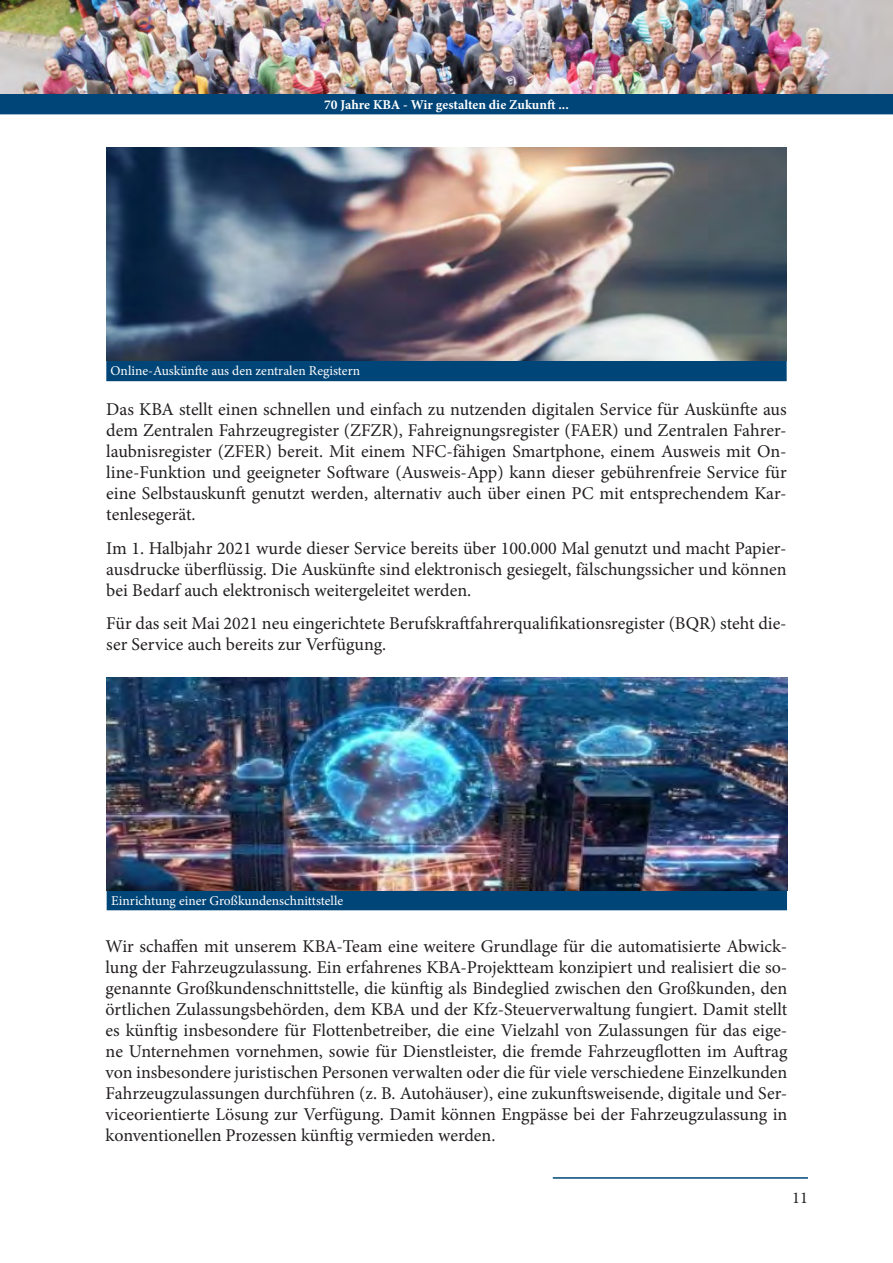
<style>
.page{position:relative;width:893px;height:1263px;background:#fff}
.page>*{position:absolute;margin:0;border:0;box-sizing:border-box;transform-origin:0 0}
.Fließtext{font:18px/21px "Minion Pro";color:#231f20;text-align:justify}
.t1{font:16.5px "Minion Pro";color:#231f20}
.Bildunterschrift{font:13.5px "Minion Pro";color:#fff}
.t2{font:700 13.5px "Minion Pro";color:#fff}
</style>
<div class="page">
<hr style="left:553px;top:1177px;width:255px;height:2px;background:#004578">
<div style="left:0;top:93px;width:893px;height:21px;background:#004578;border:2px solid #004578"></div>
<img style="left:0;top:0;width:893px;height:93px">
<div style="left:106px;top:360px;width:681px;height:21px;background:#004578;border:2px solid #004578"></div>
<div style="left:107px;top:889px;width:680px;height:21px;background:#004578;border:2px solid #004578"></div>
<img style="left:106px;top:148px;width:681px;height:212px">
<img style="left:107px;top:678px;width:680px;height:212px">
<p class="t2" style="left:324px;top:95px;width:246px">70 Jahre KBA - Wir gestalten die Zukunft ...</p>
<p class="Bildunterschrift" style="left:111px;top:362px;width:251px">Online-Auskünfte aus den zentralen Registern</p>
<p class="Fließtext" style="left:106px;top:399px;width:682px">Das KBA stellt einen schnellen und einfach zu nutzenden digitalen Service für Auskünfte aus dem Zentralen Fahrzeugregister (ZFZR), Fahreignungsregister (FAER) und Zentralen Fahrer&shy;laubnisregister (ZFER) bereit. Mit einem NFC-fähigen Smartphone, einem Ausweis mit On&shy;line-Funktion und geeigneter Software (Ausweis-App) kann dieser gebührenfreie Service für eine Selbstauskunft genutzt werden, alternativ auch über einen PC mit entsprechendem Kar&shy;tenlesegerät.</p>
<p class="Fließtext" style="left:106px;top:537px;width:682px">Im 1. Halbjahr 2021 wurde dieser Service bereits über 100.000 Mal genutzt und macht Papier&shy;ausdrucke überflüssig. Die Auskünfte sind elektronisch gesiegelt, fälschungssicher und können bei Bedarf auch elektronisch weitergeleitet werden.</p>
<p class="Fließtext" style="left:106px;top:613px;width:682px">Für das seit Mai 2021 neu eingerichtete Berufskraftfahrerqualifikationsregister (BQR) steht die&shy;ser Service auch bereits zur Verfügung.</p>
<p class="Bildunterschrift" style="left:111px;top:891px;width:233px">Einrichtung einer Großkundenschnittstelle</p>
<p class="Fließtext" style="left:106px;top:936px;width:683px">Wir schaffen mit unserem KBA-Team eine weitere Grundlage für die automatisierte Abwick&shy;lung der Fahrzeugzulassung. Ein erfahrenes KBA-Projektteam konzipiert und realisiert die so&shy;genannte Großkundenschnittstelle, die künftig als Bindeglied zwischen den Großkunden, den örtlichen Zulassungsbehörden, dem KBA und der Kfz-Steuerverwaltung fungiert. Damit stellt es künftig insbesondere für Flottenbetreiber, die eine Vielzahl von Zulassungen für das eige&shy;ne Unternehmen vornehmen, sowie für Dienstleister, die fremde Fahrzeugflotten im Auftrag von insbesondere juristischen Personen verwalten oder die für viele verschiedene Einzelkunden Fahrzeugzulassungen durchführen (z. B. Autohäuser), eine zukunftsweisende, digitale und Ser&shy;viceorientierte Lösung zur Verfügung. Damit können Engpässe bei der Fahrzeugzulassung in konventionellen Prozessen künftig vermieden werden.</p>
<p class="t1" style="left:792px;top:1186px;width:17px">11</p>
</div>
